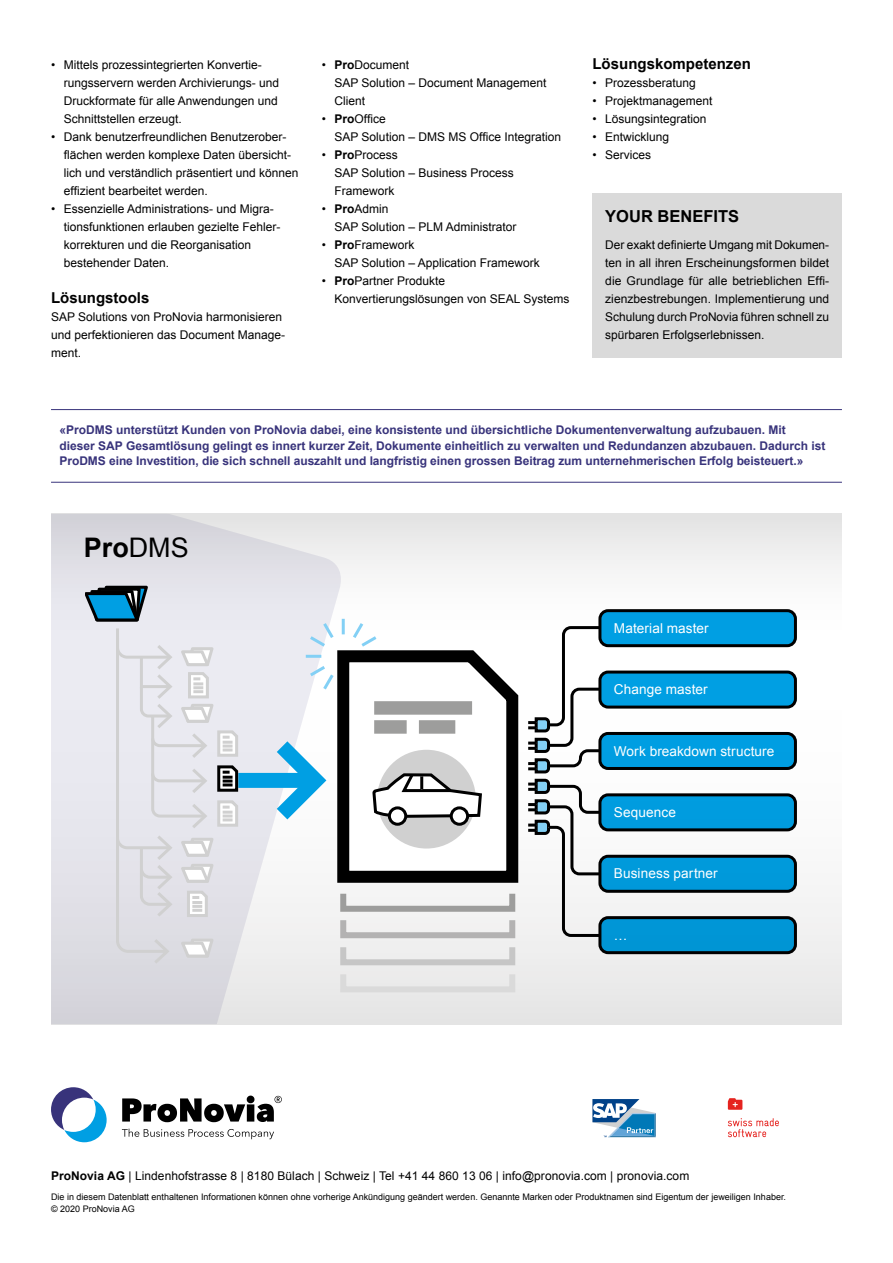
<style>
.page{position:relative;width:893px;height:1263px;background:#fff}
.page>*{position:absolute;margin:0;border:0;box-sizing:border-box;transform-origin:0 0}
.t1{font:700 27px "Arial";color:#000}
.t2{font:700 16.5px "Arial";color:#000}
.t3{font:700 15px "Arial";color:#000}
.t4{font:13.65px "Arial";letter-spacing:.005em;color:#fff}
.t5{font:12px/18px "Arial";color:#000}
.t6{font:700 12px/15.8px "Arial";color:#38337b}
.t7{font:9px/12px "Arial";color:#000}
.s1{font-weight:700}
.s2{font-weight:400}
</style>
<div class="page">
<svg style="left:342px;top:514px;width:500px;height:510px"></svg>
<svg style="left:51px;top:514px;width:291px;height:510px;fill:#e6e6eb"></svg>
<hr style="left:51px;top:409px;width:791px;height:1px;background:#38337b">
<hr style="left:51px;top:482px;width:791px;height:1px;background:#38337b">
<div style="left:340px;top:917px;width:175px;height:21px;border:6px solid #b3b2b2"></div>
<div style="left:340px;top:891px;width:175px;height:21px;border:6px solid #9d9d9c"></div>
<div style="left:340px;top:944px;width:175px;height:21px;border:6px solid #c6c6c6"></div>
<div style="left:340px;top:971px;width:175px;height:21px;border:6px solid #dadada"></div>
<div style="left:238px;top:773px;width:71px;height:15px;background:#009fe3"></div>
<svg style="left:266px;top:731px;width:65px;height:99px"></svg>
<svg style="left:331px;top:639px;width:193px;height:250px"></svg>
<div style="left:600px;top:611px;width:195px;height:35px;background:#009fe3;border-radius:8px"></div>
<div style="left:598px;top:609px;width:199px;height:38px;border:3px solid #000;border-radius:8px"></div>
<div style="left:600px;top:672px;width:195px;height:35px;background:#009fe3;border-radius:8px"></div>
<div style="left:598px;top:670px;width:199px;height:38px;border:3px solid #000;border-radius:8px"></div>
<div style="left:600px;top:733px;width:195px;height:35px;background:#009fe3;border-radius:8px"></div>
<div style="left:598px;top:732px;width:199px;height:38px;border:3px solid #000;border-radius:8px"></div>
<div style="left:600px;top:795px;width:195px;height:35px;background:#009fe3;border-radius:8px"></div>
<div style="left:598px;top:793px;width:199px;height:38px;border:3px solid #000;border-radius:8px"></div>
<div style="left:600px;top:856px;width:195px;height:35px;background:#0099da;border-radius:8px"></div>
<div style="left:598px;top:855px;width:199px;height:38px;border:3px solid #000;border-radius:8px"></div>
<div style="left:600px;top:918px;width:195px;height:35px;background:#0095d5;border-radius:8px"></div>
<div style="left:598px;top:916px;width:199px;height:38px;border:3px solid #000;border-radius:8px"></div>
<svg style="left:85px;top:586px;width:155px;height:377px;background:#dcdee4"></svg>
<svg style="left:528px;top:625px;width:75px;height:313px"></svg>
<hr style="left:342px;top:619px;width:3px;height:15px;background:#83d0f5">
<svg style="left:307px;top:620px;width:29px;height:29px"></svg>
<hr style="left:306px;top:655px;width:15px;height:3px;background:#83d0f5">
<svg style="left:307px;top:663px;width:29px;height:30px"></svg>
<svg style="left:350px;top:620px;width:30px;height:29px"></svg>
<svg style="left:343px;top:656px;width:169px;height:221px"></svg>
<div style="left:592px;top:193px;width:250px;height:164px;background:#dadada"></div>
<svg style="left:51px;top:1087px;width:56px;height:55px"></svg>
<svg style="left:122px;top:1095px;width:160px;height:27px"></svg>
<svg style="left:122px;top:1128px;width:152px;height:11px"></svg>
<svg style="left:728px;top:1118px;width:51px;height:19px"></svg>
<svg style="left:728px;top:1098px;width:14px;height:12px"></svg>
<svg style="left:592px;top:1099px;width:64px;height:38px"></svg>
<p class="t5" style="left:64px;top:56px;width:217px;text-indent:-13px">• Mittels prozessintegrierten Konvertie&shy;rungsservern werden Archivierungs- und Druckformate für alle Anwendungen und Schnittstellen erzeugt.</p>
<p class="t5" style="left:64px;top:128px;width:236px;text-indent:-13px">• Dank benutzerfreundlichen Benutzerober&shy;flächen werden komplexe Daten übersicht&shy;lich und verständlich präsentiert und können effizient bearbeitet werden.</p>
<p class="t5" style="left:64px;top:200px;width:218px;text-indent:-13px">• Essenzielle Administrations- und Migra&shy;tionsfunktionen erlauben gezielte Fehler&shy;korrekturen und die Reorganisation bestehender Daten.</p>
<p class="t3" style="left:51px;top:288px;width:100px">Lösungstools</p>
<p class="t5" style="left:51px;top:308px;width:236px">SAP Solutions von ProNovia harmonisieren und perfektionieren das Document Manage&shy;ment.</p>
<p class="t5" style="left:334px;top:56px;width:213px;text-indent:-13px">• <span class="s1">Pro</span>Document<br>SAP Solution – Document Management<br>Client</p>
<p class="t5" style="left:334px;top:110px;width:228px;text-indent:-13px">• <span class="s1">Pro</span>Office<br>SAP Solution – DMS MS Office Integration</p>
<p class="t5" style="left:334px;top:146px;width:181px;text-indent:-13px">• <span class="s1">Pro</span>Process<br>SAP Solution – Business Process<br>Framework</p>
<p class="t5" style="left:334px;top:200px;width:183px;text-indent:-13px">• <span class="s1">Pro</span>Admin<br>SAP Solution – PLM Administrator</p>
<p class="t5" style="left:334px;top:236px;width:207px;text-indent:-13px">• <span class="s1">Pro</span>Framework<br>SAP Solution – Application Framework</p>
<p class="t5" style="left:334px;top:272px;width:237px;text-indent:-13px">• <span class="s1">Pro</span>Partner Produkte<br>Konvertierungslösungen von SEAL Systems</p>
<p class="t3" style="left:592px;top:54px;width:160px">Lösungskompetenzen</p>
<p class="t5" style="left:592px;top:74px;width:105px">• Prozessberatung</p>
<p class="t5" style="left:592px;top:92px;width:122px">• Projektmanagement</p>
<p class="t5" style="left:592px;top:110px;width:116px">• Lösungsintegration</p>
<p class="t5" style="left:592px;top:128px;width:78px">• Entwicklung</p>
<p class="t5" style="left:592px;top:146px;width:60px">• Services</p>
<h2 class="t2" style="left:605px;top:205px;width:135px">YOUR BENEFITS</h2>
<p class="t5" style="left:605px;top:236px;width:226px;text-align:justify">Der exakt definierte Umgang mit Dokumen&shy;ten in all ihren Erscheinungsformen bildet die Grundlage für alle betrieblichen Effi&shy;zienzbestrebungen. Implementierung und Schulung durch ProNovia führen schnell zu spürbaren Erfolgserlebnissen.</p>
<p class="t6" style="left:60px;top:422px;width:767px">«ProDMS unterstützt Kunden von ProNovia dabei, eine konsistente und übersichtliche Dokumentenverwaltung aufzubauen. Mit<br>dieser SAP Gesamtlösung gelingt es innert kurzer Zeit, Dokumente einheitlich zu verwalten und Redundanzen abzubauen. Dadurch ist<br>ProDMS eine Investition, die sich schnell auszahlt und langfristig einen grossen Beitrag zum unternehmerischen Erfolg beisteuert.»</p>
<h1 class="t1" style="left:84px;top:530px;width:106px">Pro<span class="s2">DMS</span></h1>
<p class="t4" style="left:614px;top:619px;width:96px">Material master</p>
<p class="t4" style="left:614px;top:680px;width:95px">Change master</p>
<p class="t4" style="left:614px;top:742px;width:162px">Work breakdown structure</p>
<p class="t4" style="left:614px;top:803px;width:64px">Sequence</p>
<p class="t4" style="left:614px;top:865px;width:105px">Business partner</p>
<p class="t4" style="left:614px;top:926px;width:15px">…</p>
<p class="t5" style="left:51px;top:1167px;width:640px"><span class="s1">ProNovia AG</span> | Lindenhofstrasse 8 | 8180 Bülach | Schweiz | Tel +41 44 860 13 06 | info@pronovia.com | pronovia.com</p>
<p class="t7" style="left:51px;top:1191px;width:736px">Die in diesem Datenblatt enthaltenen Informationen können ohne vorherige Ankündigung geändert werden. Genannte Marken oder Produktnamen sind Eigentum der jeweiligen Inhaber. © 2020 ProNovia AG</p>
</div>
